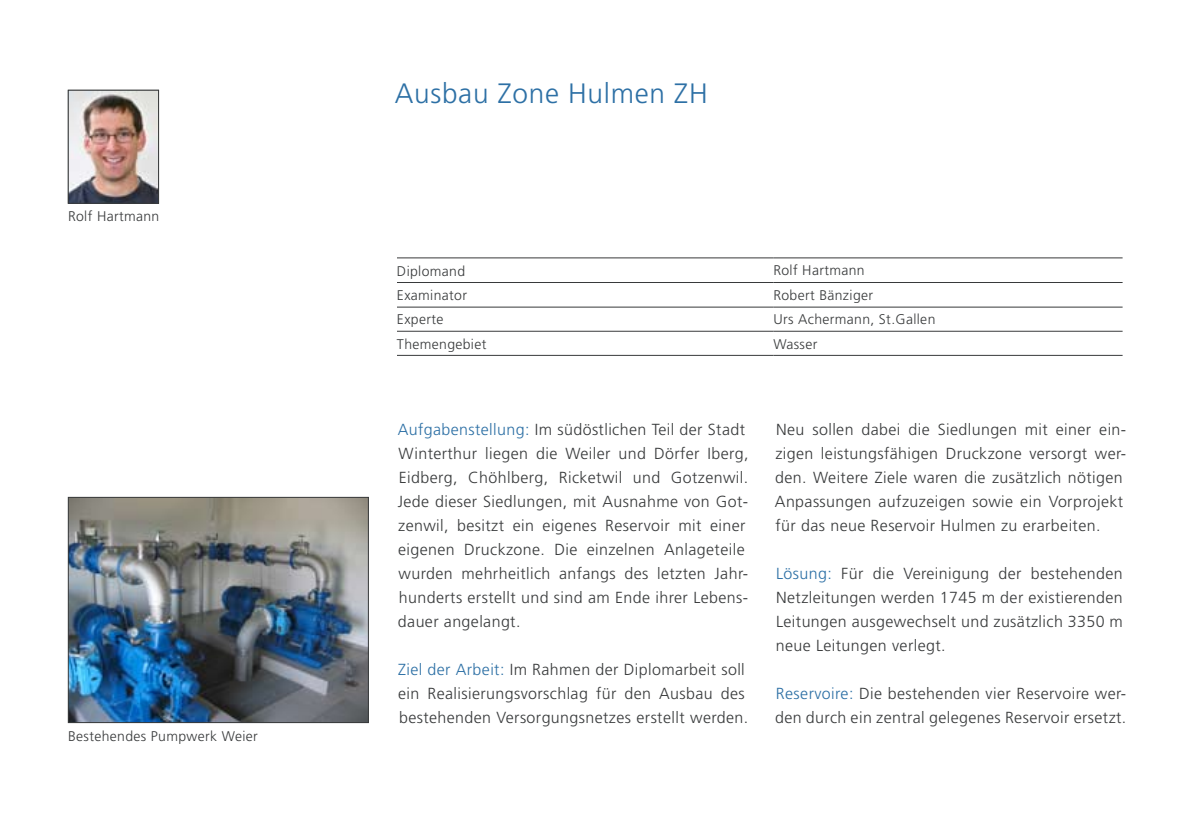
<style>
.page{position:relative;width:1191px;height:840px;background:#fff}
.page>*{position:absolute;margin:0;border:0;box-sizing:border-box;transform-origin:0 0}
.t1{font:300 28px "Frutiger";letter-spacing:.025em;color:#2d70a5}
.t2{font:300 16px/24px "Frutiger";letter-spacing:.025em;color:#383a3b}
.t3{font:300 14px "Frutiger";letter-spacing:.025em;color:#383a3b}
.s1{color:#2d70a5}
</style>
<div class="page">
<hr style="left:397px;top:257px;width:376px;height:1px;background:#383a3b">
<hr style="left:773px;top:257px;width:349px;height:1px;background:#383a3b">
<hr style="left:397px;top:282px;width:376px;height:1px;background:#383a3b">
<hr style="left:773px;top:282px;width:349px;height:1px;background:#383a3b">
<hr style="left:397px;top:306px;width:376px;height:1px;background:#383a3b">
<hr style="left:773px;top:306px;width:349px;height:1px;background:#383a3b">
<hr style="left:397px;top:331px;width:376px;height:1px;background:#383a3b">
<hr style="left:773px;top:331px;width:349px;height:1px;background:#383a3b">
<hr style="left:397px;top:355px;width:376px;height:1px;background:#383a3b">
<hr style="left:773px;top:355px;width:349px;height:1px;background:#383a3b">
<img style="left:70px;top:92px;width:87px;height:109px">
<div style="left:68px;top:90px;width:91px;height:113px;border:1px solid #383a3b"></div>
<img style="left:70px;top:499px;width:297px;height:221px">
<div style="left:68px;top:497px;width:301px;height:225px;border:1px solid #383a3b"></div>
<p class="t3" style="left:68px;top:208px;width:93px">Rolf Hartmann</p>
<p class="t3" style="left:68px;top:727px;width:191px">Bestehendes Pumpwerk Weier</p>
<h1 class="t1" style="left:395px;top:78px;width:314px">Ausbau Zone Hulmen ZH</h1>
<p class="t3" style="left:397px;top:263px;width:70px">Diplomand</p>
<p class="t3" style="left:773px;top:262px;width:93px">Rolf Hartmann</p>
<p class="t3" style="left:397px;top:287px;width:72px">Examinator</p>
<p class="t3" style="left:773px;top:287px;width:101px">Robert Bänziger</p>
<p class="t3" style="left:397px;top:311px;width:48px">Experte</p>
<p class="t3" style="left:773px;top:311px;width:164px">Urs Achermann, St.Gallen</p>
<p class="t3" style="left:397px;top:335px;width:91px">Themengebiet</p>
<p class="t3" style="left:773px;top:335px;width:46px">Wasser</p>
<p class="t2" style="left:398px;top:417px;width:352px"><span class="s1">Aufgabenstellung:</span> Im südöstlichen Teil der Stadt Winterthur liegen die Weiler und Dörfer Iberg, Eidberg, Chöhlberg, Ricketwil und Gotzenwil.<br>Jede dieser Siedlungen, mit Ausnahme von Got&shy;zenwil, besitzt ein eigenes Reservoir mit einer eigenen Druckzone. Die einzelnen Anlageteile wurden mehrheitlich anfangs des letzten Jahr&shy;hunderts erstellt und sind am Ende ihrer Lebens&shy;dauer angelangt.</p>
<p class="t2" style="left:398px;top:657px;width:352px"><span class="s1">Ziel der Arbeit:</span> Im Rahmen der Diplomarbeit soll ein Realisierungsvorschlag für den Ausbau des bestehenden Versorgungsnetzes erstellt werden.</p>
<p class="t2" style="left:775px;top:417px;width:353px">Neu sollen dabei die Siedlungen mit einer ein&shy;zigen leistungsfähigen Druckzone versorgt wer&shy;den. Weitere Ziele waren die zusätzlich nötigen Anpassungen aufzuzeigen sowie ein Vorprojekt für das neue Reservoir Hulmen zu erarbeiten.</p>
<p class="t2" style="left:776px;top:561px;width:348px;text-align:justify"><span class="s1">Lösung:</span> Für die Vereinigung der bestehenden Netzleitungen werden 1745 m der existierenden Leitungen ausgewechselt und zusätzlich 3350 m neue Leitungen verlegt.</p>
<p class="t2" style="left:775px;top:681px;width:353px"><span class="s1">Reservoire:</span> Die bestehenden vier Reservoire wer&shy;den durch ein zentral gelegenes Reservoir ersetzt.</p>
</div>
